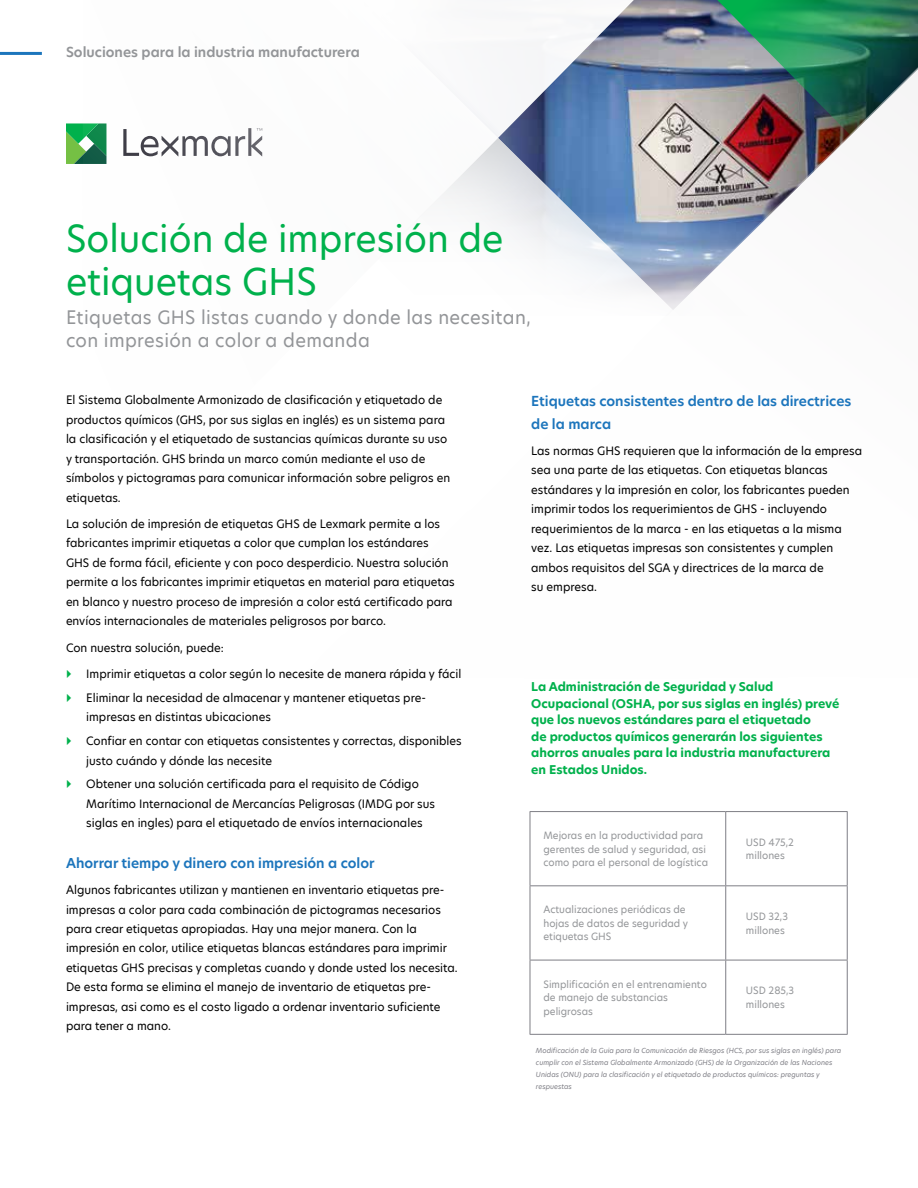
<style>
.page{position:relative;width:918px;height:1188px;background:#fff}
.page>*{position:absolute;margin:0;border:0;box-sizing:border-box;transform-origin:0 0}
.t1{font:36px/43.2px "TP Hero";color:#00b14c}
.t2{font:18px/22.5px "TP Hero";letter-spacing:.02em;color:#939598}
.t3{font:600 13.5px/22.5px "TP Hero";color:#1c75bc}
.t4{font:600 13.5px "TP Hero";color:#939598}
.t5{font:700 12px/16.5px "TP Hero";color:#00b14c}
.t6{font:11.25px/19.5px "TP Hero";color:#000}
.t7{font:9.75px/13.5px "TP Hero";color:#939598}
.t8{font:italic 6.75px/12px "TP Hero";color:#7e7e85}
</style>
<div class="page">
<hr style="left:0;top:52px;width:42px;height:3px;background:#1c75bc">
<svg style="left:66px;top:123px;width:15px;height:41px"></svg>
<img style="left:710px;top:0;width:208px;height:49px">
<svg style="left:81px;top:0;width:629px;height:164px"></svg>
<img style="left:294px;top:49px;width:624px;height:261px">
<hr style="left:530px;top:811px;width:196px;height:1px;background:#7e7e85">
<hr style="left:530px;top:812px;width:1px;height:73px;background:#7e7e85">
<hr style="left:726px;top:811px;width:122px;height:1px;background:#7e7e85">
<hr style="left:725px;top:812px;width:1px;height:73px;background:#7e7e85">
<hr style="left:847px;top:812px;width:1px;height:73px;background:#7e7e85">
<hr style="left:530px;top:885px;width:196px;height:1px;background:#7e7e85">
<hr style="left:530px;top:886px;width:1px;height:74px;background:#7e7e85">
<hr style="left:726px;top:885px;width:122px;height:1px;background:#7e7e85">
<hr style="left:725px;top:886px;width:1px;height:74px;background:#7e7e85">
<hr style="left:847px;top:886px;width:1px;height:74px;background:#7e7e85">
<hr style="left:530px;top:960px;width:196px;height:1px;background:#7e7e85">
<hr style="left:530px;top:960px;width:1px;height:74px;background:#7e7e85">
<hr style="left:726px;top:960px;width:122px;height:1px;background:#7e7e85">
<hr style="left:725px;top:960px;width:1px;height:74px;background:#7e7e85">
<hr style="left:847px;top:960px;width:1px;height:74px;background:#7e7e85">
<hr style="left:530px;top:1034px;width:196px;height:1px;background:#7e7e85">
<hr style="left:726px;top:1034px;width:122px;height:1px;background:#7e7e85">
<p class="t4" style="left:66px;top:43px;width:295px">Soluciones para la industria manufacturera</p>
<h1 class="t1" style="left:66px;top:216px;width:439px">Solución de impresión de etiquetas GHS</h1>
<h2 class="t2" style="left:66px;top:306px;width:466px">Etiquetas GHS listas cuando y donde las necesitan, con impresión a color a demanda</h2>
<p class="t6" style="left:66px;top:390px;width:386px">El Sistema Globalmente Armonizado de clasificación y etiquetado de productos químicos (GHS, por sus siglas en inglés) es un sistema para la clasificación y el etiquetado de sustancias químicas durante su uso y transportación. GHS brinda un marco común mediante el uso de símbolos y pictogramas para comunicar información sobre peligros en etiquetas.</p>
<p class="t6" style="left:66px;top:514px;width:390px">La solución de impresión de etiquetas GHS de Lexmark permite a los fabricantes imprimir etiquetas a color que cumplan los estándares GHS de forma fácil, eficiente y con poco desperdicio. Nuestra solución permite a los fabricantes imprimir etiquetas en material para etiquetas en blanco y nuestro proceso de impresión a color está certificado para envíos internacionales de materiales peligrosos por barco.</p>
<p class="t6" style="left:66px;top:638px;width:159px">Con nuestra solución, puede:</p>
<p class="t6" style="left:86px;top:662px;width:377px;line-height:23.9px">Imprimir etiquetas a color según lo necesite de manera rápida y fácil<br>Eliminar la necesidad de almacenar y mantener etiquetas pre-</p>
<p class="t6" style="left:86px;top:705px;width:377px;line-height:23.9px">impresas en distintas ubicaciones<br>Confiar en contar con etiquetas consistentes y correctas, disponibles</p>
<p class="t6" style="left:86px;top:748px;width:334px;line-height:23.9px">justo cuándo y dónde las necesite<br>Obtener una solución certificada para el requisito de Código</p>
<p class="t6" style="left:86px;top:794px;width:350px">Marítimo Internacional de Mercancías Peligrosas (IMDG por sus siglas en ingles) para el etiquetado de envíos internacionales</p>
<p class="t3" style="left:66px;top:851px;width:310px">Ahorrar tiempo y dinero con impresión a color</p>
<p class="t6" style="left:66px;top:880px;width:393px">Algunos fabricantes utilizan y mantienen en inventario etiquetas pre&shy;impresas a color para cada combinación de pictogramas necesarios para crear etiquetas apropiadas. Hay una mejor manera. Con la impresión en color, utilice etiquetas blancas estándares para imprimir etiquetas GHS precisas y completas cuando y donde usted los necesita.<br>De esta forma se elimina el manejo de inventario de etiquetas pre&shy;impresas, asi como es el costo ligado a ordenar inventario suficiente para tener a mano.</p>
<p class="t3" style="left:531px;top:390px;width:322px">Etiquetas consistentes dentro de las directrices de la marca</p>
<p class="t6" style="left:531px;top:441px;width:332px">Las normas GHS requieren que la información de la empresa sea una parte de las etiquetas. Con etiquetas blancas estándares y la impresión en color, los fabricantes pueden imprimir todos los requerimientos de GHS - incluyendo requerimientos de la marca - en las etiquetas a la misma vez. Las etiquetas impresas son consistentes y cumplen ambos requisitos del SGA y directrices de la marca de<br>su empresa.</p>
<p class="t5" style="left:531px;top:679px;width:310px">La Administración de Seguridad y Salud Ocupacional (OSHA, por sus siglas en inglés) prevé que los nuevos estándares para el etiquetado<br>de productos químicos generarán los siguientes ahorros anuales para la industria manufacturera en Estados Unidos.</p>
<p class="t7" style="left:543px;top:829px;width:166px">Mejoras en la productividad para gerentes de salud y seguridad, asi como para el personal de logística</p>
<p class="t7" style="left:746px;top:835px;width:49px">USD 475,2 millones</p>
<p class="t7" style="left:543px;top:903px;width:146px">Actualizaciones periódicas de hojas de datos de seguridad y etiquetas GHS</p>
<p class="t7" style="left:746px;top:910px;width:43px">USD 32,3 millones</p>
<p class="t7" style="left:543px;top:977px;width:165px">Simplificación en el entrenamiento de manejo de substancias peligrosas</p>
<p class="t7" style="left:746px;top:984px;width:50px">USD 285,3 millones</p>
<p class="t8" style="left:536px;top:1045px;width:307px">Modificación de la Guia para la Comunicación de Riesgos (HCS, por sus siglas en inglés) para cumplir con el Sistema Globalmente Armonizado (GHS) de la Organización de las Naciones Unidas (ONU) para la clasificación y el etiquetado de productos químicos: preguntas y respuestas</p>
</div>
